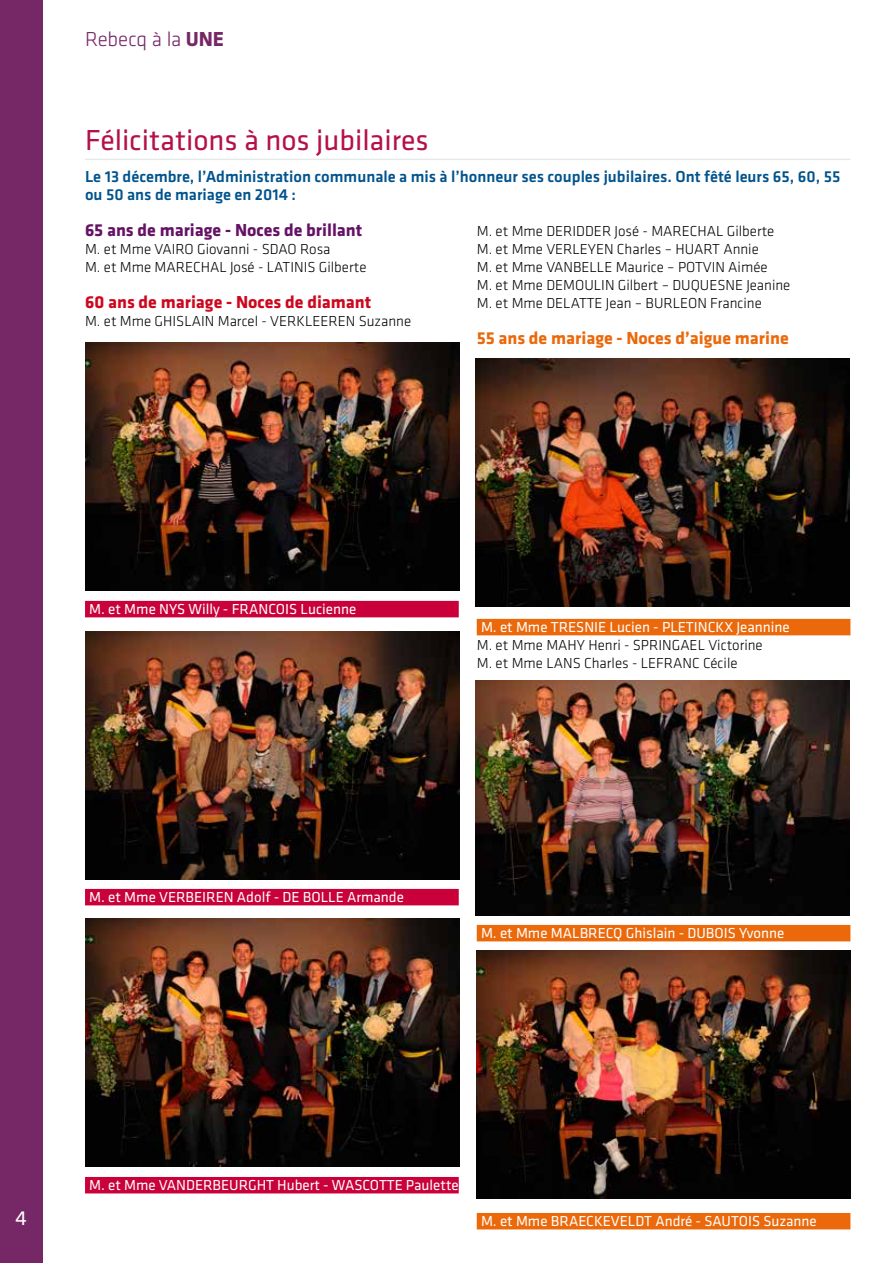
<style>
.page{position:relative;width:893px;height:1263px;background:#fff}
.page>*{position:absolute;margin:0;border:0;box-sizing:border-box;transform-origin:0 0}
.t1{font:30px "Klavika";color:#b51047}
.t2{font:300 21px "Klavika";letter-spacing:-.01em;color:#762766}
.t3{font:21px "Klavika";color:#fff}
.t4{font:700 18px "Klavika";color:#eb690b}
.t5{font:700 18px "Klavika";color:#651265}
.t6{font:700 18px "Klavika";color:#cd071e}
.t7{font:500 16.5px/18px "Klavika";color:#00538d}
.t8{font:300 15px/18px "Klavika";color:#000}
.t9{font:15px "Klavika";color:#fff}
.s1{font-weight:700}
</style>
<div class="page">
<div style="left:0;top:0;width:43px;height:1263px;background:#762766"></div>
<hr style="left:85px;top:159px;width:765px;height:1px;background:#e5eaec">
<div style="left:85px;top:601px;width:374px;height:16px;background:#c90039"></div>
<div style="left:85px;top:889px;width:374px;height:16px;background:#c90039"></div>
<div style="left:85px;top:1177px;width:374px;height:16px;background:#c90039"></div>
<div style="left:477px;top:619px;width:373px;height:16px;background:#eb690b"></div>
<div style="left:477px;top:925px;width:373px;height:16px;background:#eb690b"></div>
<div style="left:477px;top:1213px;width:373px;height:16px;background:#eb690b"></div>
<img style="left:85px;top:342px;width:374px;height:249px">
<img style="left:85px;top:631px;width:374px;height:249px">
<img style="left:85px;top:918px;width:374px;height:249px">
<img style="left:476px;top:358px;width:374px;height:249px">
<img style="left:476px;top:680px;width:374px;height:235px">
<img style="left:476px;top:950px;width:375px;height:248px">
<h2 class="t2" style="left:85px;top:27px;width:141px">Rebecq à la <span class="s1">UNE</span></h2>
<h1 class="t1" style="left:85px;top:124px;width:345px">Félicitations à nos jubilaires</h1>
<p class="t7" style="left:85px;top:167px;width:757px">Le 13 décembre, l’Administration communale a mis à l’honneur ses couples jubilaires. Ont fêté leurs 65, 60, 55 ou 50 ans de mariage en 2014 :</p>
<p class="t5" style="left:85px;top:220px;width:279px">65 ans de mariage - Noces de brillant</p>
<p class="t8" style="left:85px;top:240px;width:283px">M. et Mme VAIRO Giovanni - SDAO Rosa<br>M. et Mme MARECHAL José - LATINIS Gilberte</p>
<p class="t6" style="left:85px;top:292px;width:288px">60 ans de mariage - Noces de diamant</p>
<p class="t8" style="left:85px;top:312px;width:328px">M. et Mme GHISLAIN Marcel - VERKLEEREN Suzanne</p>
<p class="t8" style="left:477px;top:222px;width:315px">M. et Mme DERIDDER José - MARECHAL Gilberte M. et Mme VERLEYEN Charles – HUART Annie<br>M. et Mme VANBELLE Maurice – POTVIN Aimée<br>M. et Mme DEMOULIN Gilbert – DUQUESNE Jeanine M. et Mme DELATTE Jean – BURLEON Francine</p>
<p class="t4" style="left:477px;top:328px;width:314px">55 ans de mariage - Noces d’aigue marine</p>
<p class="t9" style="left:89px;top:600px;width:268px">M. et Mme NYS Willy - FRANCOIS Lucienne</p>
<p class="t9" style="left:481px;top:618px;width:310px">M. et Mme TRESNIE Lucien - PLETINCKX Jeannine</p>
<p class="t8" style="left:477px;top:636px;width:288px">M. et Mme MAHY Henri - SPRINGAEL Victorine<br>M. et Mme LANS Charles - LEFRANC Cécile</p>
<p class="t9" style="left:89px;top:888px;width:316px">M. et Mme VERBEIREN Adolf - DE BOLLE Armande</p>
<p class="t9" style="left:481px;top:924px;width:305px">M. et Mme MALBRECQ Ghislain - DUBOIS Yvonne</p>
<h2 class="t3" style="left:16px;top:1206px;width:13px">4</h2>
<p class="t9" style="left:89px;top:1176px;width:371px">M. et Mme VANDERBEURGHT Hubert - WASCOTTE Paulette</p>
<p class="t9" style="left:481px;top:1212px;width:337px">M. et Mme BRAECKEVELDT André - SAUTOIS Suzanne</p>
</div>
